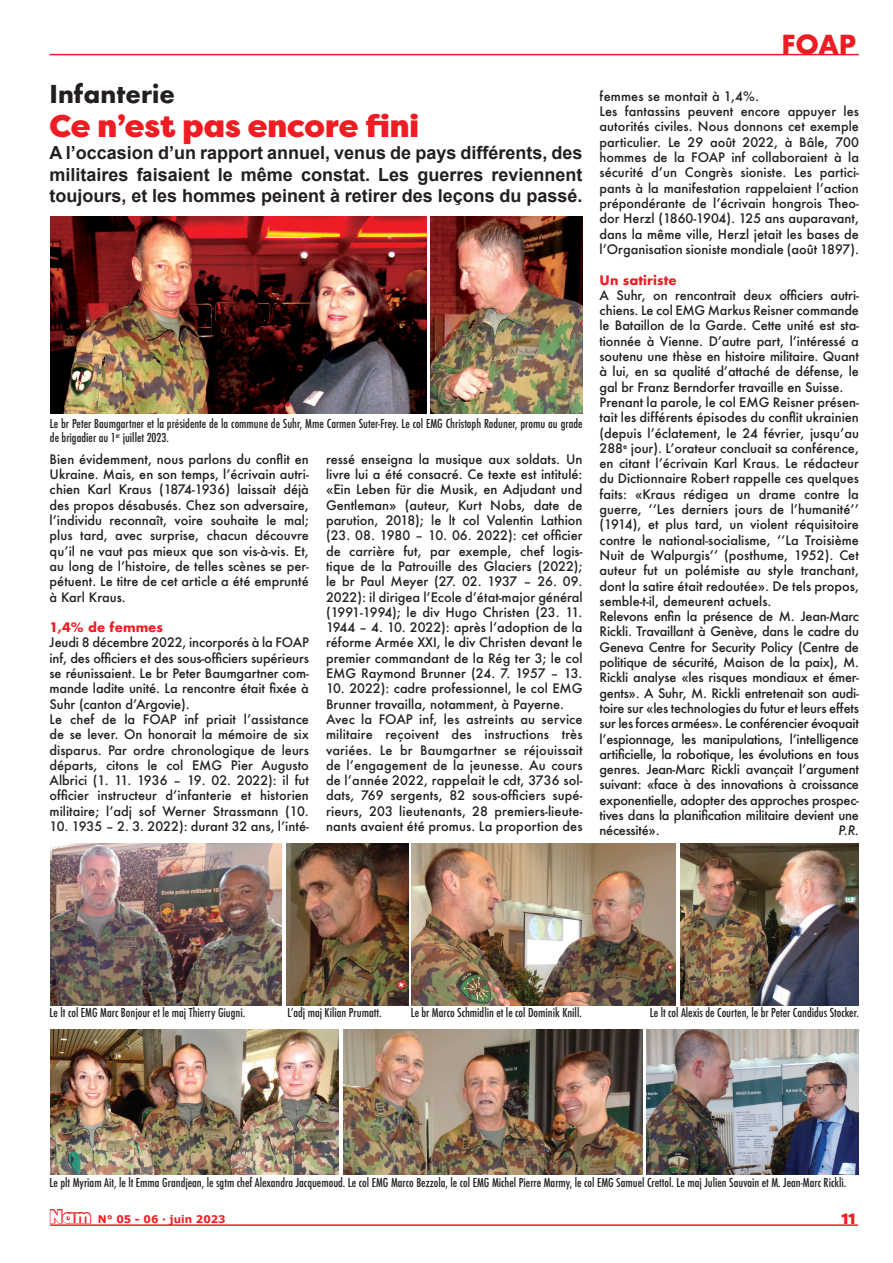
<style>
.page{position:relative;width:893px;height:1263px;background:#fff}
.page>*{position:absolute;margin:0;border:0;box-sizing:border-box;transform-origin:0 0}
.t1{font:900 31.5px "Filson Pro";color:#ee1d23}
.t2{font:700 25.5px "Futura";color:#ee1d23}
.t3{font:700 24px "Futura";color:#231f20}
.t4{font:700 18px/21.6px "Arial";color:#231f20;text-align:justify}
.t5{font:900 15px "Filson Pro";color:#ee1d23}
.t6{font:500 12.75px/15.3px "Futura";color:#231f20;text-align:justify}
.t7{font:700 12.75px "Futura";color:#ee1d23}
.t8{font:italic 500 12.75px "Futura";color:#231f20}
.t9{font:500 condensed 12px/14.4px "Futura";color:#231f20}
.t10{font:700 10.5px "Verdana";color:#ee1d23}
.s1{font-family:"Filson Pro";font-weight:900;font-size:18px}
</style>
<div class="page">
<hr style="left:50px;top:1224px;width:808px;height:2px;background:#ee1d23">
<hr style="left:50px;top:54px;width:809px;height:1px;background:#ee1d23">
<img style="left:50px;top:216px;width:376px;height:197px">
<img style="left:50px;top:1029px;width:288px;height:146px">
<img style="left:680px;top:844px;width:179px;height:161px">
<img style="left:411px;top:844px;width:265px;height:161px">
<img style="left:50px;top:844px;width:232px;height:161px">
<img style="left:286px;top:844px;width:122px;height:161px">
<img style="left:646px;top:1029px;width:213px;height:146px">
<img style="left:343px;top:1029px;width:299px;height:146px">
<img style="left:430px;top:216px;width:152px;height:197px">
<p class="t3" style="left:49px;top:76px;width:127px">Infanterie</p>
<p class="t1" style="left:49px;top:107px;width:371px">Ce n’est pas encore fini</p>
<p class="t4" style="left:49px;top:142px;width:535px">A l’occasion d’un rapport annuel, venus de pays différents, des militaires faisaient le même constat. Les guerres reviennent toujours, et les hommes peinent à retirer des leçons du passé.</p>
<p class="t9" style="left:50px;top:416px;width:534px">Le br Peter Baumgartner et la présidente de la commune de Suhr, Mme Carmen Suter-Frey. Le col EMG Christoph Roduner, promu au grade de brigadier au 1<sup>er</sup> juillet 2023.</p>
<p class="t6" style="left:50px;top:451px;width:261px">Bien évidemment, nous parlons du conflit en Ukraine. Mais, en son temps, l’écrivain autri&shy;chien Karl Kraus (1874-1936) laissait déjà des propos désabusés. Chez son adversaire, l’individu reconnaît, voire souhaite le mal; plus tard, avec surprise, chacun découvre qu’il ne vaut pas mieux que son vis-à-vis. Et, au long de l’histoire, de telles scènes se per&shy;pétuent. Le titre de cet article a été emprunté à Karl Kraus.</p>
<p class="t7" style="left:50px;top:618px;width:115px">1,4% de femmes</p>
<p class="t6" style="left:50px;top:635px;width:261px">Jeudi 8 décembre 2022, incorporés à la FOAP inf, des officiers et des sous-officiers supérieurs se réunissaient. Le br Peter Baumgartner com&shy;mande ladite unité. La rencontre était fixée à Suhr (canton d’Argovie).</p>
<p class="t6" style="left:50px;top:711px;width:261px">Le chef de la FOAP inf priait l’assistance de se lever. On honorait la mémoire de six disparus. Par ordre chronologique de leurs départs, citons le col EMG Pier Augusto Albrici (1. 11. 1936 – 19. 02. 2022): il fut officier instructeur d’infanterie et historien militaire; l’adj sof Werner Strassmann (10.</p>
<p class="t6" style="left:50px;top:818px;width:261px">10. 1935 – 2. 3. 2022): durant 32 ans, l’inté-</p>
<p class="t6" style="left:326px;top:451px;width:258px">ressé enseigna la musique aux soldats. Un livre lui a été consacré. Ce texte est intitulé: «Ein Leben für die Musik, en Adjudant und Gentleman» (auteur, Kurt Nobs, date de parution, 2018); le lt col Valentin Lathion (23. 08. 1980 – 10. 06. 2022): cet officier de carrière fut, par exemple, chef logis&shy;tique de la Patrouille des Glaciers (2022); le br Paul Meyer (27. 02. 1937 – 26. 09.<br>2022): il dirigea l’Ecole d’état-major général (1991-1994); le div Hugo Christen (23. 11.<br>1944 – 4. 10. 2022): après l’adoption de la réforme Armée XXI, le div Christen devant le premier commandant de la Rég ter 3; le col EMG Raymond Brunner (24. 7. 1957 – 13.</p>
<p class="t6" style="left:326px;top:681px;width:258px">10. 2022): cadre professionnel, le col EMG<br>Brunner travailla, notamment, à Payerne.</p>
<p class="t6" style="left:326px;top:711px;width:258px">Avec la FOAP inf, les astreints au service militaire reçoivent des instructions très variées. Le br Baumgartner se réjouissait de l’engagement de la jeunesse. Au cours de l’année 2022, rappelait le cdt, 3736 sol&shy;dats, 769 sergents, 82 sous-officiers supé&shy;rieurs, 203 lieutenants, 28 premiers-lieute&shy;nants avaient été promus. La proportion des</p>
<p class="t2" style="left:782px;top:26px;width:76px">FOAP</p>
<p class="t6" style="left:600px;top:88px;width:161px">femmes se montait à 1,4%.</p>
<p class="t6" style="left:600px;top:104px;width:261px">Les fantassins peuvent encore appuyer les autorités civiles. Nous donnons cet exemple particulier. Le 29 août 2022, à Bâle, 700 hommes de la FOAP inf collaboraient à la sécurité d’un Congrès sioniste. Les partici&shy;pants à la manifestation rappelaient l’action prépondérante de l’écrivain hongrois Theo&shy;dor Herzl (1860-1904). 125 ans auparavant, dans la même ville, Herzl jetait les bases de l’Organisation sioniste mondiale (août 1897).</p>
<p class="t7" style="left:600px;top:270px;width:79px">Un satiriste</p>
<p class="t6" style="left:600px;top:287px;width:261px">A Suhr, on rencontrait deux officiers autri&shy;chiens. Le col EMG Markus Reisner commande le Bataillon de la Garde. Cette unité est sta&shy;tionnée à Vienne. D’autre part, l’intéressé a soutenu une thèse en histoire militaire. Quant à lui, en sa qualité d’attaché de défense, le gal br Franz Berndorfer travaille en Suisse.</p>
<p class="t6" style="left:600px;top:394px;width:261px">Prenant la parole, le col EMG Reisner présen&shy;tait les différents épisodes du conflit ukrainien (depuis l’éclatement, le 24 février, jusqu’au 288<sup>e</sup> jour). L’orateur concluait sa conférence, en citant l’écrivain Karl Kraus. Le rédacteur du Dictionnaire Robert rappelle ces quelques faits: «Kraus rédigea un drame contre la guerre, ‘‘Les derniers jours de l’humanité’’ (1914), et plus tard, un violent réquisitoire contre le national-socialisme, ‘‘La Troisième Nuit de Walpurgis’’ (posthume, 1952). Cet auteur fut un polémiste au style tranchant, dont la satire était redoutée». De tels propos, semble-t-il, demeurent actuels.</p>
<p class="t6" style="left:600px;top:609px;width:261px">Relevons enfin la présence de M. Jean-Marc Rickli. Travaillant à Genève, dans le cadre du Geneva Centre for Security Policy (Centre de politique de sécurité, Maison de la paix), M.<br>Rickli analyse «les risques mondiaux et émer&shy;gents». A Suhr, M. Rickli entretenait son audi&shy;toire sur «les technologies du futur et leurs effets sur les forces armées». Le conférencier évoquait l’espionnage, les manipulations, l’intelligence artificielle, la robotique, les évolutions en tous genres. Jean-Marc Rickli avançait l’argument suivant: «face à des innovations à croissance exponentielle, adopter des approches prospec&shy;tives dans la planification militaire devient une nécessité».</p>
<p class="t8" style="left:838px;top:822px;width:22px">P.R.</p>
<p class="t9" style="left:50px;top:1005px;width:197px">Le lt col EMG Marc Bonjour et le maj Thierry Giugni.</p>
<p class="t9" style="left:287px;top:1005px;width:96px">L’adj maj Kilian Prumatt.</p>
<p class="t9" style="left:411px;top:1005px;width:173px">Le br Marco Schmidlin et le col Dominik Knill.</p>
<p class="t9" style="left:650px;top:1005px;width:211px">Le lt col Alexis de Courten, le br Peter Candidus Stocker.</p>
<p class="t9" style="left:50px;top:1175px;width:798px">Le plt Myriam Ait, le lt Emma Grandjean, le sgtm chef Alexandra Jacquemoud. Le col EMG Marco Bezzola, le col EMG Michel Pierre Marmy, le col EMG Samuel Crettol. Le maj Julien Sauvain et M. Jean-Marc Rickli.</p>
<p class="t10" style="left:50px;top:1212px;width:178px"><span class="s1">Nam</span> N° 05 - 06 · juin 2023</p>
<p class="t5" style="left:841px;top:1210px;width:15px">11</p>
</div>
